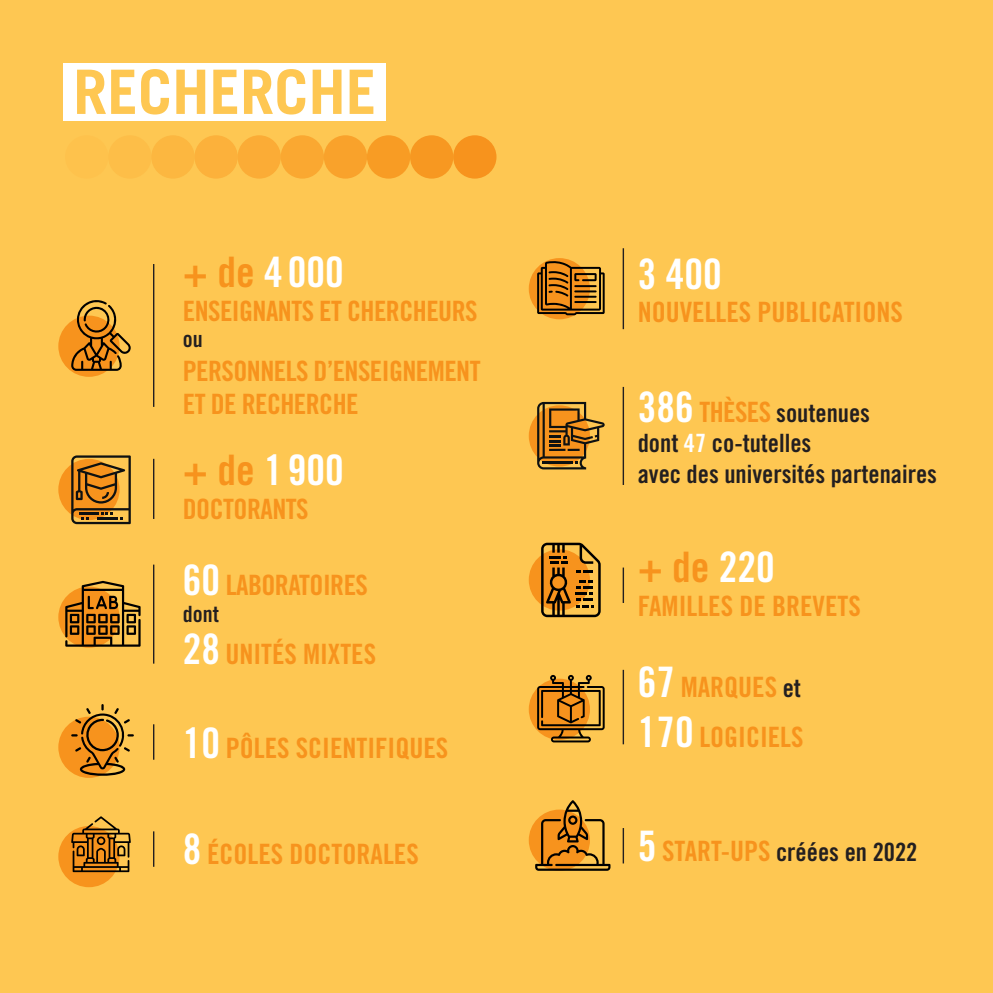
<style>
.page{position:relative;width:993px;height:993px;background:#fff}
.page>*{position:absolute;margin:0;border:0;box-sizing:border-box;transform-origin:0 0}
._00_GRAND_TITRE{font:700 61.25px "Trade Gothic LT Std";color:#fec752}
._00_TEXTE_BASE{font:42px "Trade Gothic LT Std Bd Cn 20";color:#fff}
._00_TEXTE_BASE-2{font:42px "Trade Gothic LT Std Bd Cn 20";color:#f7931d}
._00_TEXTE_BASE-3{font:28px "Trade Gothic LT Std Bd Cn 20";color:#f7931d}
._00_TEXTE_BASE-4{font:28px/33.6px "Trade Gothic LT Std Bd Cn 20";letter-spacing:-.02em;color:#f7931d}
._00_TEXTE_BASE-5{font:25.2px/30.3px "Trade Gothic LT Std Bd Cn 20";color:#231f20}
._00_TEXTE_BASE-6{font:22.4px "Trade Gothic LT Std Bd Cn 20";color:#231f20}
.s1{color:#f7931d}
.s2{font-size:42px;color:#fff}
.s3{font-size:28px;color:#f7931d}
.s4{color:#fff}
.s5{font-size:25.2px;color:#231f20}
</style>
<div class="page">
<div style="left:0;top:0;width:992px;height:992px;background:#fec752"></div>
<div style="left:63px;top:63px;width:323px;height:57px;background:#fff"></div>
<div style="left:58px;top:315px;width:61px;height:62px;background:#f7931d;border-radius:50%"></div>
<div style="left:528px;top:258px;width:61px;height:61px;background:#f7931d;border-radius:50%"></div>
<div style="left:528px;top:405px;width:61px;height:61px;background:#f7931d;border-radius:50%"></div>
<div style="left:528px;top:549px;width:61px;height:61px;background:#f7931d;border-radius:50%"></div>
<div style="left:528px;top:678px;width:61px;height:61px;background:#f7931d;border-radius:50%"></div>
<svg style="left:528px;top:809px;width:61px;height:61px"></svg>
<div style="left:58px;top:458px;width:61px;height:62px;background:#f7931d;border-radius:50%"></div>
<div style="left:58px;top:586px;width:61px;height:61px;background:#f7931d;border-radius:50%"></div>
<div style="left:58px;top:716px;width:61px;height:61px;background:#f7931d;border-radius:50%"></div>
<div style="left:58px;top:825px;width:61px;height:61px;background:#f7931d;border-radius:50%"></div>
<hr style="left:153px;top:264px;width:1px;height:143px;background:#231f20">
<svg style="left:71px;top:300px;width:60px;height:71px"></svg>
<hr style="left:153px;top:458px;width:1px;height:60px;background:#231f20">
<svg style="left:71px;top:455px;width:60px;height:69px"></svg>
<hr style="left:153px;top:564px;width:1px;height:99px;background:#231f20">
<svg style="left:65px;top:580px;width:75px;height:66px"></svg>
<hr style="left:153px;top:724px;width:1px;height:35px;background:#231f20">
<svg style="left:71px;top:704px;width:63px;height:71px"></svg>
<hr style="left:153px;top:831px;width:1px;height:35px;background:#231f20">
<svg style="left:71px;top:816px;width:60px;height:55px"></svg>
<hr style="left:622px;top:387px;width:2px;height:98px;background:#231f20">
<svg style="left:537px;top:402px;width:67px;height:67px"></svg>
<hr style="left:622px;top:248px;width:2px;height:81px;background:#231f20">
<svg style="left:537px;top:261px;width:67px;height:54px"></svg>
<hr style="left:622px;top:567px;width:2px;height:35px;background:#231f20">
<svg style="left:541px;top:542px;width:59px;height:75px"></svg>
<hr style="left:622px;top:669px;width:2px;height:75px;background:#231f20">
<svg style="left:537px;top:674px;width:67px;height:68px"></svg>
<hr style="left:622px;top:827px;width:2px;height:36px;background:#231f20">
<svg style="left:535px;top:800px;width:75px;height:70px"></svg>
<div style="left:65px;top:135px;width:43px;height:43px;background:#fec24c;border-radius:50%"></div>
<div style="left:108px;top:135px;width:43px;height:43px;background:#fdbe48;border-radius:50%"></div>
<div style="left:151px;top:135px;width:43px;height:43px;background:#fcb740;border-radius:50%"></div>
<div style="left:194px;top:135px;width:44px;height:43px;background:#fcb13b;border-radius:50%"></div>
<div style="left:237px;top:135px;width:44px;height:43px;background:#fbac36;border-radius:50%"></div>
<div style="left:280px;top:135px;width:44px;height:43px;background:#faa831;border-radius:50%"></div>
<div style="left:324px;top:135px;width:43px;height:43px;background:#f9a22b;border-radius:50%"></div>
<div style="left:367px;top:135px;width:43px;height:43px;background:#f89c24;border-radius:50%"></div>
<div style="left:410px;top:135px;width:43px;height:43px;background:#f79821;border-radius:50%"></div>
<div style="left:453px;top:135px;width:43px;height:43px;background:#f7931d;border-radius:50%"></div>
<p class="_00_GRAND_TITRE" style="left:73px;top:54px;width:304px">RECHERCHE</p>
<p class="_00_TEXTE_BASE" style="left:183px;top:246px;width:162px"><span class="s1">+ de</span> 4 000</p>
<p class="_00_TEXTE_BASE-4" style="left:183px;top:293px;width:296px">ENSEIGNANTS ET CHERCHEURS</p>
<p class="_00_TEXTE_BASE-6" style="left:183px;top:325px;width:21px">ou</p>
<p class="_00_TEXTE_BASE-4" style="left:183px;top:353px;width:299px">PERSONNELS D’ENSEIGNEMENT<br>ET DE RECHERCHE</p>
<p class="_00_TEXTE_BASE" style="left:183px;top:444px;width:162px"><span class="s1">+ de</span> 1 900</p>
<p class="_00_TEXTE_BASE-4" style="left:183px;top:491px;width:127px">DOCTORANTS</p>
<p class="_00_TEXTE_BASE-4" style="left:183px;top:567px;width:186px"><span class="s2">60</span> LABORATOIRES</p>
<p class="_00_TEXTE_BASE-6" style="left:183px;top:599px;width:38px">dont</p>
<p class="_00_TEXTE_BASE-3" style="left:183px;top:636px;width:195px"><span class="s2">28</span> UNITÉS MIXTES</p>
<p class="_00_TEXTE_BASE-3" style="left:183px;top:731px;width:267px"><span class="s2">10</span> PÔLES SCIENTIFIQUES</p>
<p class="_00_TEXTE_BASE-3" style="left:183px;top:836px;width:237px"><span class="s2">8</span> ÉCOLES DOCTORALES</p>
<p class="_00_TEXTE_BASE" style="left:637px;top:248px;width:85px">3 400</p>
<p class="_00_TEXTE_BASE-3" style="left:637px;top:295px;width:266px">NOUVELLES PUBLICATIONS</p>
<p class="_00_TEXTE_BASE-5" style="left:637px;top:398px;width:301px"><span class="s2">386</span> <span class="s3">THÈSES</span> soutenues<br>dont <span class="s4">47</span> co-tutelles<br>avec des universités partenaires</p>
<p class="_00_TEXTE_BASE-2" style="left:637px;top:541px;width:139px">+ de <span class="s4">220</span></p>
<p class="_00_TEXTE_BASE-3" style="left:637px;top:588px;width:224px">FAMILLES DE BREVETS</p>
<p class="_00_TEXTE_BASE-3" style="left:637px;top:669px;width:165px"><span class="s2">67</span> MARQUES <span class="s5">et</span></p>
<p class="_00_TEXTE_BASE-3" style="left:637px;top:719px;width:167px"><span class="s2">170</span> LOGICIELS</p>
<p class="_00_TEXTE_BASE-5" style="left:637px;top:836px;width:281px"><span class="s2">5</span> <span class="s3">START-UPS</span> créées en 2022</p>
</div>
